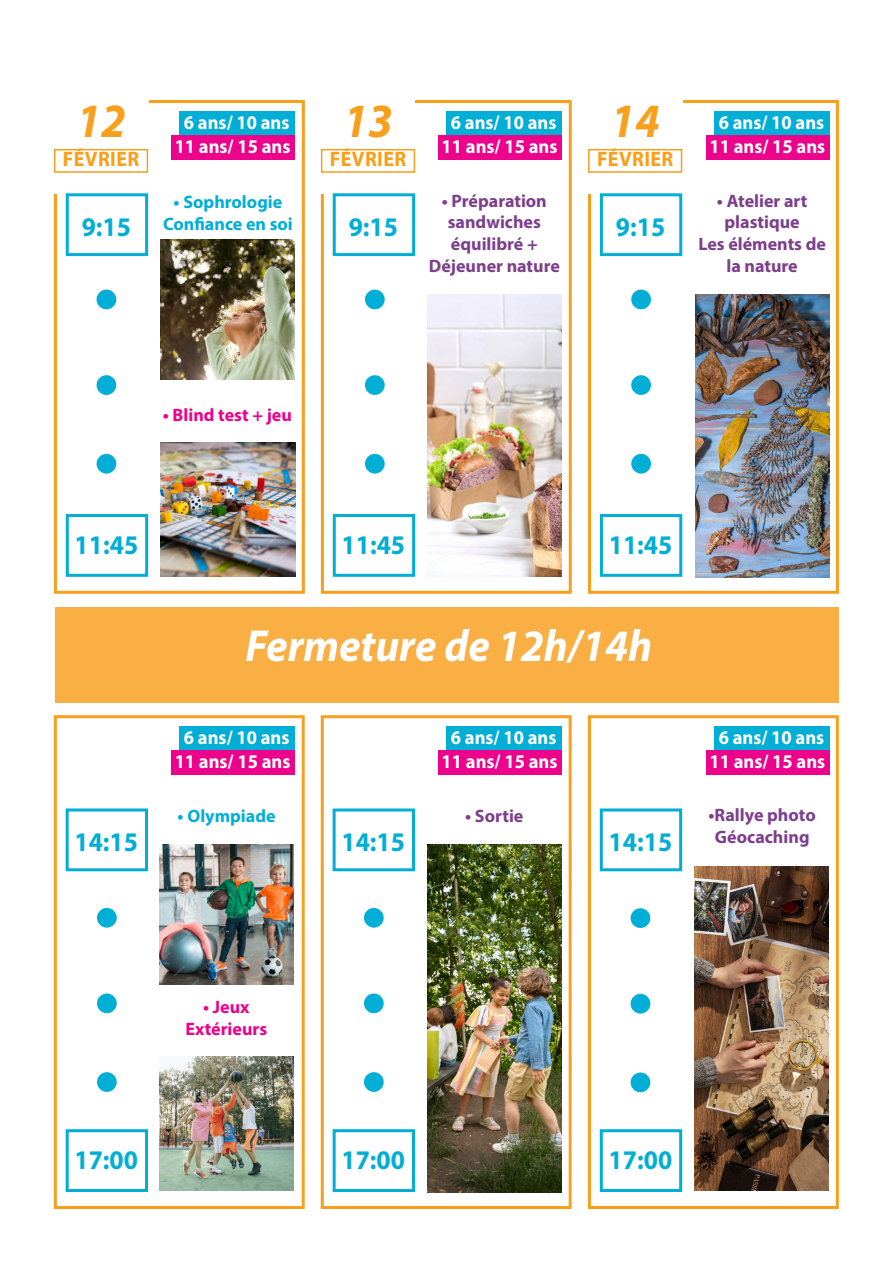
<style>
.page{position:relative;width:893px;height:1263px;background:#fff}
.page>*{position:absolute;margin:0;border:0;box-sizing:border-box;transform-origin:0 0}
.t1{font:italic 700 48px "Myriad Pro";color:#f89f1c;scale:.95 1}
.t2{font:italic 700 45px "Myriad Pro";color:#fff;scale:.95 1}
.t3{font:700 27px "Myriad Pro";color:#00aed6;scale:.95 1}
.t4{font:700 21px "Myriad Pro";letter-spacing:.02em;color:#f89f1c;scale:.95 1}
.t5{font:700 19.5px "Myriad Pro";color:#fff;scale:.95 1}
.t6{font:700 18px/21.6px "Myriad Pro";color:#7d3e8c;text-align:center}
.t7{font:700 18px "Myriad Pro";color:#00aed6}
.t8{font:700 18px "Myriad Pro";color:#ed028c}
</style>
<div class="page">
<div style="left:54px;top:100px;width:251px;height:494px;border:3px solid #f89f1c"></div>
<div style="left:48px;top:88px;width:100px;height:105px;background:#fff"></div>
<div style="left:54px;top:149px;width:94px;height:24px;border:2px solid #f89f1c"></div>
<div style="left:321px;top:100px;width:251px;height:494px;border:3px solid #f89f1c"></div>
<div style="left:315px;top:88px;width:100px;height:105px;background:#fff"></div>
<div style="left:321px;top:149px;width:94px;height:24px;border:2px solid #f89f1c"></div>
<div style="left:588px;top:100px;width:251px;height:494px;border:3px solid #f89f1c"></div>
<div style="left:714px;top:111px;width:115px;height:24px;background:#00aed6"></div>
<div style="left:582px;top:88px;width:100px;height:105px;background:#fff"></div>
<div style="left:588px;top:149px;width:94px;height:24px;border:2px solid #f89f1c"></div>
<div style="left:55px;top:607px;width:784px;height:95px;background:#f9af43"></div>
<div style="left:446px;top:111px;width:115px;height:24px;background:#00aed6"></div>
<div style="left:66px;top:193px;width:82px;height:63px;border:3px solid #00aed6"></div>
<div style="left:66px;top:514px;width:82px;height:63px;border:3px solid #00aed6"></div>
<div style="left:333px;top:193px;width:82px;height:63px;border:3px solid #00aed6"></div>
<div style="left:333px;top:514px;width:82px;height:63px;border:3px solid #00aed6"></div>
<div style="left:600px;top:193px;width:82px;height:63px;border:3px solid #00aed6"></div>
<div style="left:600px;top:514px;width:82px;height:63px;border:3px solid #00aed6"></div>
<div style="left:54px;top:715px;width:251px;height:494px;border:3px solid #f89f1c"></div>
<div style="left:321px;top:715px;width:251px;height:494px;border:3px solid #f89f1c"></div>
<div style="left:588px;top:715px;width:251px;height:494px;border:3px solid #f89f1c"></div>
<div style="left:66px;top:808px;width:82px;height:63px;border:3px solid #00aed6"></div>
<div style="left:66px;top:1129px;width:82px;height:63px;border:3px solid #00aed6"></div>
<div style="left:333px;top:808px;width:82px;height:63px;border:3px solid #00aed6"></div>
<div style="left:333px;top:1129px;width:82px;height:63px;border:3px solid #00aed6"></div>
<div style="left:600px;top:808px;width:82px;height:63px;border:3px solid #00aed6"></div>
<div style="left:600px;top:1129px;width:82px;height:63px;border:3px solid #00aed6"></div>
<div style="left:97px;top:290px;width:19px;height:19px;background:#00aed6;border-radius:50%"></div>
<div style="left:97px;top:454px;width:19px;height:20px;background:#00aed6;border-radius:50%"></div>
<div style="left:97px;top:375px;width:19px;height:20px;background:#00aed6;border-radius:50%"></div>
<div style="left:365px;top:290px;width:20px;height:19px;background:#00aed6;border-radius:50%"></div>
<div style="left:365px;top:454px;width:20px;height:20px;background:#00aed6;border-radius:50%"></div>
<div style="left:365px;top:375px;width:20px;height:20px;background:#00aed6;border-radius:50%"></div>
<div style="left:631px;top:290px;width:20px;height:19px;background:#00aed6;border-radius:50%"></div>
<div style="left:631px;top:454px;width:20px;height:20px;background:#00aed6;border-radius:50%"></div>
<div style="left:631px;top:375px;width:20px;height:20px;background:#00aed6;border-radius:50%"></div>
<div style="left:97px;top:908px;width:20px;height:20px;background:#00aed6;border-radius:50%"></div>
<div style="left:97px;top:1072px;width:20px;height:20px;background:#00aed6;border-radius:50%"></div>
<div style="left:97px;top:993px;width:20px;height:20px;background:#00aed6;border-radius:50%"></div>
<div style="left:364px;top:908px;width:20px;height:20px;background:#00aed6;border-radius:50%"></div>
<div style="left:364px;top:1072px;width:20px;height:20px;background:#00aed6;border-radius:50%"></div>
<div style="left:364px;top:993px;width:20px;height:20px;background:#00aed6;border-radius:50%"></div>
<div style="left:631px;top:908px;width:19px;height:20px;background:#00aed6;border-radius:50%"></div>
<div style="left:631px;top:1072px;width:19px;height:20px;background:#00aed6;border-radius:50%"></div>
<div style="left:631px;top:994px;width:19px;height:19px;background:#00aed6;border-radius:50%"></div>
<div style="left:179px;top:111px;width:115px;height:24px;background:#00aed6"></div>
<div style="left:171px;top:135px;width:123px;height:24px;background:#ed028c"></div>
<div style="left:438px;top:135px;width:123px;height:24px;background:#ed028c"></div>
<div style="left:706px;top:135px;width:123px;height:24px;background:#ed028c"></div>
<div style="left:179px;top:726px;width:115px;height:24px;background:#00aed6"></div>
<div style="left:171px;top:750px;width:123px;height:24px;background:#ed028c"></div>
<div style="left:446px;top:726px;width:115px;height:24px;background:#00aed6"></div>
<div style="left:438px;top:750px;width:123px;height:24px;background:#ed028c"></div>
<div style="left:714px;top:726px;width:115px;height:24px;background:#00aed6"></div>
<div style="left:706px;top:750px;width:123px;height:24px;background:#ed028c"></div>
<img style="left:161px;top:442px;width:134px;height:134px">
<img style="left:160px;top:240px;width:134px;height:140px">
<img style="left:427px;top:294px;width:134px;height:283px">
<img style="left:160px;top:1057px;width:134px;height:133px">
<img style="left:160px;top:845px;width:134px;height:140px">
<img style="left:427px;top:845px;width:134px;height:347px">
<img style="left:695px;top:867px;width:134px;height:323px">
<img style="left:695px;top:294px;width:134px;height:284px">
<p class="t1" style="left:76px;top:89px;width:53px">12</p>
<p class="t4" style="left:63px;top:145px;width:82px">FÉVRIER</p>
<p class="t3" style="left:82px;top:209px;width:53px">9:15</p>
<p class="t1" style="left:343px;top:89px;width:53px">13</p>
<p class="t4" style="left:330px;top:145px;width:82px">FÉVRIER</p>
<p class="t1" style="left:610px;top:89px;width:53px">14</p>
<p class="t5" style="left:719px;top:110px;width:113px">6 ans/ 10 ans</p>
<p class="t4" style="left:597px;top:145px;width:82px">FÉVRIER</p>
<p class="t5" style="left:184px;top:110px;width:113px">6 ans/ 10 ans</p>
<p class="t5" style="left:175px;top:134px;width:123px">11 ans/ 15 ans</p>
<p class="t5" style="left:442px;top:134px;width:123px">11 ans/ 15 ans</p>
<p class="t5" style="left:709px;top:134px;width:123px">11 ans/ 15 ans</p>
<p class="t5" style="left:451px;top:110px;width:113px">6 ans/ 10 ans</p>
<p class="t7" style="left:174px;top:190px;width:110px">• Sophrologie</p>
<p class="t7" style="left:163px;top:212px;width:131px">Confiance en soi</p>
<p class="t3" style="left:349px;top:209px;width:53px">9:15</p>
<p class="t6" style="left:442px;top:189px;width:106px">• Préparation</p>
<p class="t6" style="left:448px;top:211px;width:95px">sandwiches</p>
<p class="t6" style="left:451px;top:233px;width:88px">équilibré +</p>
<p class="t6" style="left:429px;top:254px;width:133px">Déjeuner nature</p>
<p class="t3" style="left:616px;top:209px;width:53px">9:15</p>
<p class="t6" style="left:717px;top:189px;width:92px">• Atelier art</p>
<p class="t6" style="left:724px;top:211px;width:77px">plastique</p>
<p class="t6" style="left:698px;top:233px;width:129px">Les éléments de la nature</p>
<p class="t8" style="left:163px;top:403px;width:131px">• Blind test + jeu</p>
<p class="t3" style="left:75px;top:527px;width:68px">11:45</p>
<p class="t3" style="left:75px;top:824px;width:68px">14:15</p>
<p class="t3" style="left:342px;top:527px;width:68px">11:45</p>
<p class="t3" style="left:609px;top:527px;width:68px">11:45</p>
<p class="t2" style="left:245px;top:617px;width:430px">Fermeture de 12h/14h</p>
<p class="t5" style="left:184px;top:725px;width:113px">6 ans/ 10 ans</p>
<p class="t5" style="left:175px;top:749px;width:123px">11 ans/ 15 ans</p>
<p class="t5" style="left:451px;top:725px;width:113px">6 ans/ 10 ans</p>
<p class="t5" style="left:442px;top:749px;width:123px">11 ans/ 15 ans</p>
<p class="t5" style="left:719px;top:725px;width:113px">6 ans/ 10 ans</p>
<p class="t5" style="left:709px;top:749px;width:123px">11 ans/ 15 ans</p>
<p class="t7" style="left:178px;top:804px;width:99px">• Olympiade</p>
<p class="t3" style="left:341px;top:824px;width:68px">14:15</p>
<p class="t6" style="left:465px;top:804px;width:60px">• Sortie</p>
<p class="t6" style="left:709px;top:804px;width:109px">•Rallye photo</p>
<p class="t6" style="left:715px;top:826px;width:96px">Géocaching</p>
<p class="t3" style="left:609px;top:824px;width:68px">14:15</p>
<p class="t3" style="left:75px;top:1142px;width:68px">17:00</p>
<p class="t8" style="left:203px;top:995px;width:48px">• Jeux</p>
<p class="t8" style="left:186px;top:1017px;width:83px">Extérieurs</p>
<p class="t3" style="left:341px;top:1142px;width:68px">17:00</p>
<p class="t3" style="left:609px;top:1142px;width:68px">17:00</p>
</div>
